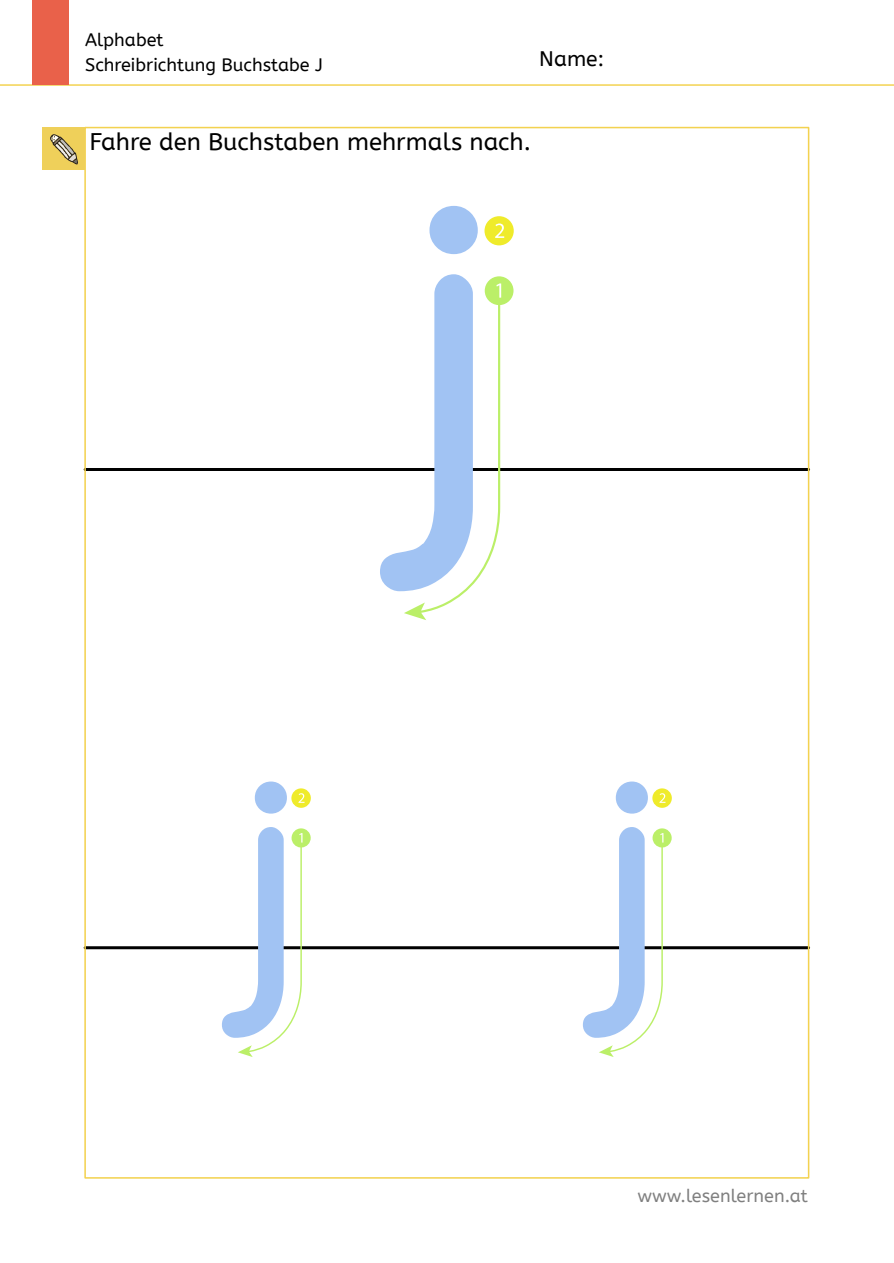
<style>
.page{position:relative;width:894px;height:1263px;background:#fff}
.page>*{position:absolute;margin:0;border:0;box-sizing:border-box;transform-origin:0 0}
.t1{font:24px "A Bee Zee";color:#000}
.t2{font:21px "A Bee Zee";color:#000}
.t3{font:18px "A Bee Zee";color:#000}
.t4{font:18px "A Bee Zee";color:#808080}
</style>
<div class="page">
<hr style="left:85px;top:468px;width:723px;height:3px;background:#000">
<hr style="left:85px;top:946px;width:723px;height:3px;background:#000">
<hr style="left:0;top:84px;width:893px;height:2px;background:#f3d250">
<div style="left:32px;top:0;width:36px;height:85px;background:#e9614a"></div>
<svg style="left:380px;top:206px;width:133px;height:414px"></svg>
<svg style="left:222px;top:781px;width:88px;height:276px"></svg>
<svg style="left:582px;top:781px;width:89px;height:276px"></svg>
<div style="left:43px;top:128px;width:42px;height:42px;background:#efd05a"></div>
<svg style="left:50px;top:134px;width:28px;height:31px"></svg>
<p class="t3" style="left:85px;top:30px;width:80px">Alphabet</p>
<p class="t3" style="left:85px;top:54px;width:239px">Schreibrichtung Buchstabe J</p>
<p class="t2" style="left:539px;top:47px;width:66px">Name:</p>
<h1 class="t1" style="left:89px;top:127px;width:443px">Fahre den Buchstaben mehrmals nach.</h1>
<p class="t4" style="left:637px;top:1185px;width:172px">www.lesenlernen.at</p>
</div>
